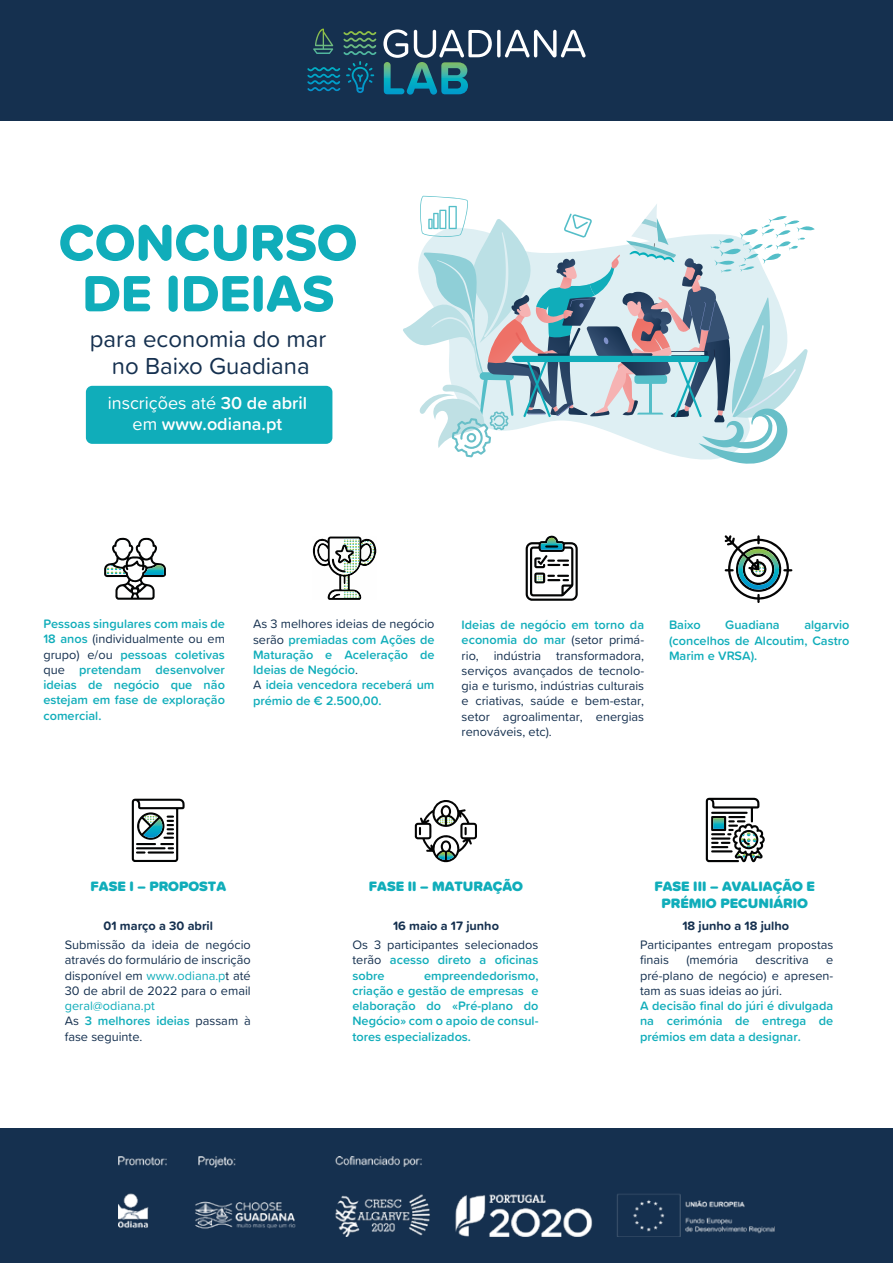
<style>
.page{position:relative;width:893px;height:1263px;background:#fff}
.page>*{position:absolute;margin:0;border:0;box-sizing:border-box;transform-origin:0 0}
.t1{font:52.95px/51px "Proxima Soft Extrabld";color:#10adba;text-align:center}
.t2{font:24px/27.8px "Proxima Soft";color:#15304f;text-align:center}
.t3{font:600 18px/21.6px "Proxima Soft";color:#fff;text-align:center}
.t4{font:900 14.1px/17px "Proxima Soft";color:#10adba;text-align:center}
.t5{font:600 12.75px/15.3px "Proxima Soft";color:#10adba;text-align:justify}
.t6{font:12.75px/15.3px "Proxima Soft";color:#15304f;text-align:justify}
.t7{font:700 12.75px "Proxima Soft";color:#15304f}
.s1{font-weight:400}
.s2{font-weight:400;color:#15304f}
.s3{font-weight:600;color:#10adba}
.s4{color:#10adba}
</style>
<div class="page">
<div style="left:86px;top:386px;width:246px;height:58px;background:#10adba;border-radius:6px"></div>
<div style="left:0;top:0;width:893px;height:121px;background:#15304f"></div>
<svg style="left:497px;top:30px;width:4px;height:27px"></svg>
<svg style="left:505px;top:30px;width:81px;height:27px"></svg>
<svg style="left:383px;top:29px;width:109px;height:66px"></svg>
<svg style="left:346px;top:61px;width:28px;height:32px"></svg>
<svg style="left:307px;top:67px;width:33px;height:25px"></svg>
<svg style="left:343px;top:31px;width:33px;height:24px"></svg>
<svg style="left:313px;top:29px;width:20px;height:25px"></svg>
<div style="left:0;top:1128px;width:893px;height:135px;background:#15304f"></div>
<svg style="left:403px;top:196px;width:412px;height:268px"></svg>
<svg style="left:104px;top:538px;width:62px;height:62px"></svg>
<svg style="left:526px;top:535px;width:52px;height:66px"></svg>
<svg style="left:724px;top:535px;width:68px;height:68px"></svg>
<svg style="left:312px;top:536px;width:64px;height:64px"></svg>
<svg style="left:132px;top:799px;width:53px;height:63px"></svg>
<svg style="left:415px;top:800px;width:62px;height:62px"></svg>
<svg style="left:706px;top:798px;width:59px;height:64px"></svg>
<img style="left:119px;top:1156px;width:655px;height:80px">
<h1 class="t1" style="left:59px;top:216px;width:300px">CONCURSO<br>DE IDEIAS</h1>
<h2 class="t2" style="left:90px;top:324px;width:238px">para economia do mar no Baixo Guadiana</h2>
<h3 class="t3" style="left:108px;top:391px;width:201px"><span class="s1">inscrições até</span> 30 de abril <span class="s1">em</span> www.odiana.pt</h3>
<p class="t5" style="left:253px;top:616px;width:183px;text-align:left"><span class="s2">As 3 melhores ideias de negócio serão</span> premiadas com Ações de<br>Maturação e Aceleração de<br>Ideias de Negócio<span class="s2">.<br>A</span> ideia vencedora receberá um prémio de € 2.500,00.</p>
<p class="t5" style="left:43px;top:616px;width:183px">Pessoas singulares com mais de 18 anos <span class="s2">(individualmente ou em grupo) e/ou</span> pessoas coletivas <span class="s2">que</span> pretendam desenvolver ideias de negócio que não estejam em fase de exploração comercial.</p>
<p class="t6" style="left:462px;top:617px;width:184px"><span class="s3">Ideias de negócio em torno da economia do mar</span> (setor primá&shy;rio, indústria transformadora, serviços avançados de tecnolo&shy;gia e turismo, indústrias culturais e criativas, saúde e bem-estar, setor agroalimentar, energias renováveis, etc).</p>
<p class="t5" style="left:669px;top:617px;width:33px">Baixo</p>
<p class="t5" style="left:725px;top:617px;width:56px">Guadiana</p>
<p class="t5" style="left:669px;top:617px;width:182px;text-indent:135px">algarvio (concelhos de Alcoutim, Castro Marim e VRSA).</p>
<p class="t4" style="left:91px;top:878px;width:137px">FASE I – PROPOSTA</p>
<p class="t7" style="left:104px;top:916px;width:111px">01 março a 30 abril</p>
<p class="t6" style="left:65px;top:936px;width:188px">Submissão da ideia de negócio através do formulário de inscrição disponível em <span class="s4">www.odiana.p</span>t até 30 de abril de 2022 para o email</p>
<p class="t6" style="left:65px;top:997px;width:187px;text-align:left"><span class="s4">geral@odiana.pt<br></span>As <span class="s3">3 melhores ideias</span> passam à fase seguinte.</p>
<p class="t4" style="left:369px;top:878px;width:156px">FASE II – MATURAÇÃO</p>
<p class="t7" style="left:393px;top:916px;width:107px">16 maio a 17 junho</p>
<p class="t6" style="left:352px;top:936px;width:188px">Os 3 participantes selecionados terão <span class="s3">acesso direto a oficinas sobre</span></p>
<p class="t5" style="left:352px;top:967px;width:188px;text-indent:72px">empreendedorismo, criação e gestão de empresas e elaboração do «Pré-plano do Negócio» com o apoio de consul&shy;tores especializados.</p>
<p class="t4" style="left:654px;top:877px;width:162px">FASE III – AVALIAÇÃO E<br>PRÉMIO PECUNIÁRIO</p>
<p class="t7" style="left:682px;top:916px;width:108px">18 junho a 18 julho</p>
<p class="t6" style="left:640px;top:936px;width:195px">Participantes entregam propostas finais</p>
<p class="t6" style="left:686px;top:952px;width:53px">(memória</p>
<p class="t6" style="left:756px;top:952px;width:55px">descritiva</p>
<p class="t6" style="left:640px;top:952px;width:195px;text-indent:186px">e pré-plano de negócio) e apresen&shy;tam as suas ideias ao júri.</p>
<p class="t5" style="left:640px;top:998px;width:195px">A decisão final do júri é divulgada na cerimónia de entrega de prémios em data a designar.</p>
</div>
